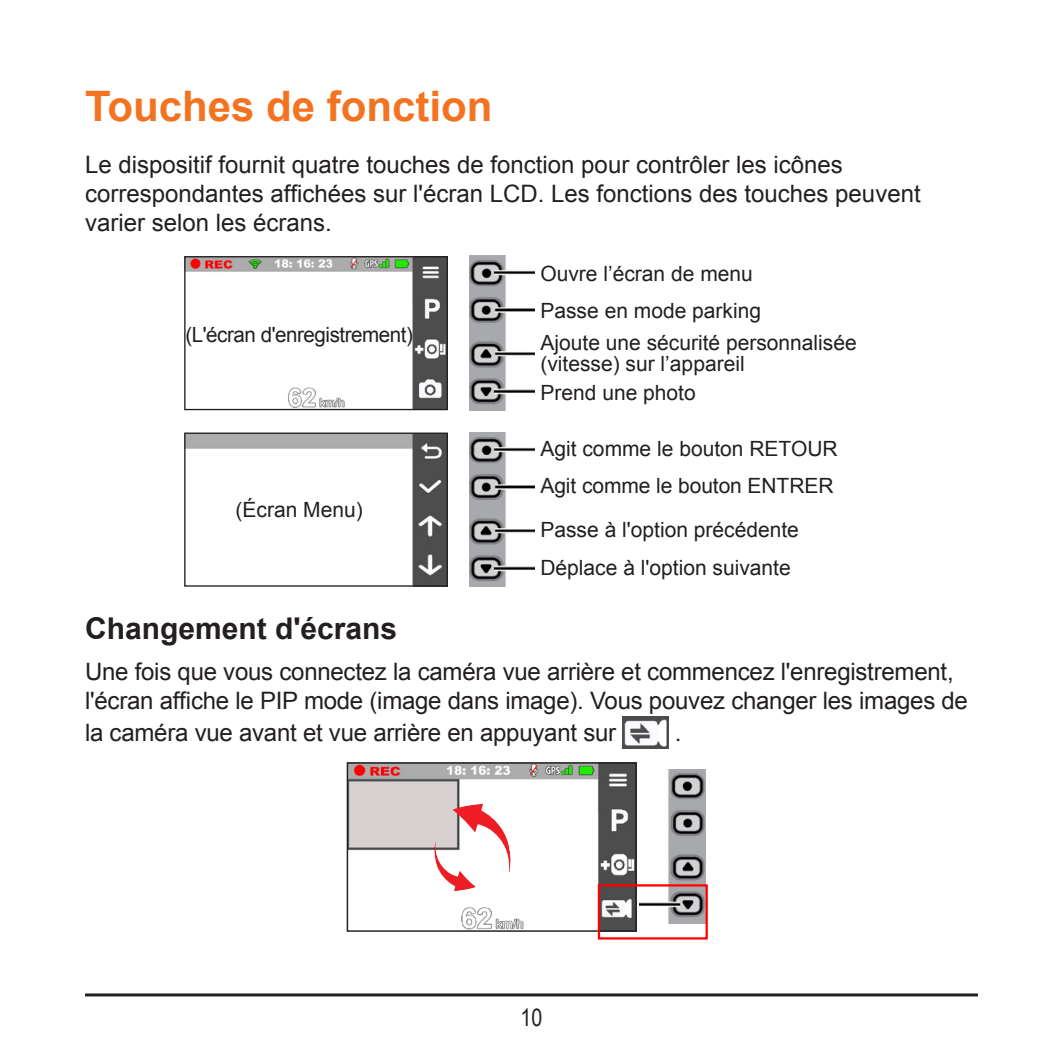
<style>
.page{position:relative;width:1063px;height:1063px;background:#fff}
.page>*{position:absolute;margin:0;border:0;box-sizing:border-box;transform-origin:0 0}
.t1{font:700 42px "Arial";color:#f47321}
.t2{font:700 30px "Arial";color:#231f20}
.t3{font:24px/28.8px "Arial";letter-spacing:-.01em;color:#231f20}
.t4{font:24px "Arial Narrow";color:#231f20}
.t5{font:21px/31.2px "Arial";color:#231f20}
.t6{font:21px "Arial";letter-spacing:-.02em;color:#231f20}
</style>
<div class="page">
<hr style="left:85px;top:993px;width:893px;height:3px;background:#231f20">
<img style="left:186px;top:258px;width:260px;height:150px">
<div style="left:184px;top:256px;width:264px;height:154px;border:1px solid #231f20"></div>
<img style="left:469px;top:256px;width:66px;height:154px">
<img style="left:186px;top:435px;width:260px;height:150px">
<div style="left:184px;top:433px;width:264px;height:154px;border:1px solid #231f20"></div>
<img style="left:469px;top:432px;width:66px;height:155px">
<img style="left:622px;top:717px;width:46px;height:32px">
<img style="left:640px;top:769px;width:65px;height:155px">
<img style="left:349px;top:764px;width:286px;height:166px">
<div style="left:347px;top:762px;width:290px;height:170px;border:1px solid #231f20"></div>
<div style="left:598px;top:884px;width:110px;height:56px;border:2px solid #f00"></div>
<svg style="left:432px;top:804px;width:82px;height:87px"></svg>
<h1 class="t1" style="left:85px;top:79px;width:409px">Touches de fonction</h1>
<p class="t3" style="left:85px;top:150px;width:837px">Le dispositif fournit quatre touches de fonction pour contrôler les icônes correspondantes affichées sur l'écran LCD. Les fonctions des touches peuvent varier selon les écrans.</p>
<p class="t6" style="left:185px;top:321px;width:229px">(L'écran d'enregistrement)</p>
<p class="t5" style="left:236px;top:495px;width:129px">(Écran Menu)</p>
<p class="t5" style="left:540px;top:258px;width:214px">Ouvre l’écran de menu</p>
<p class="t5" style="left:540px;top:296px;width:318px">Passe en mode parking<br>Ajoute une sécurité personnalisée</p>
<p class="t5" style="left:540px;top:348px;width:206px">(vitesse) sur l’appareil</p>
<p class="t5" style="left:540px;top:377px;width:157px">Prend une photo</p>
<p class="t5" style="left:540px;top:433px;width:299px">Agit comme le bouton RETOUR</p>
<p class="t5" style="left:540px;top:464px;width:295px;line-height:44.1px">Agit comme le bouton ENTRER<br>Passe à l'option précédente</p>
<p class="t5" style="left:540px;top:552px;width:252px">Déplace à l'option suivante</p>
<p class="t2" style="left:85px;top:608px;width:314px">Changement d'écrans</p>
<p class="t3" style="left:85px;top:657px;width:884px">Une fois que vous connectez la caméra vue arrière et commencez l'enregistrement, l'écran affiche le PIP mode (image dans image). Vous pouvez changer les images de</p>
<p class="t3" style="left:85px;top:719px;width:533px">la caméra vue avant et vue arrière en appuyant sur</p>
<p class="t3" style="left:675px;top:719px;width:8px">.</p>
<p class="t4" style="left:521px;top:1000px;width:23px">10</p>
</div>
